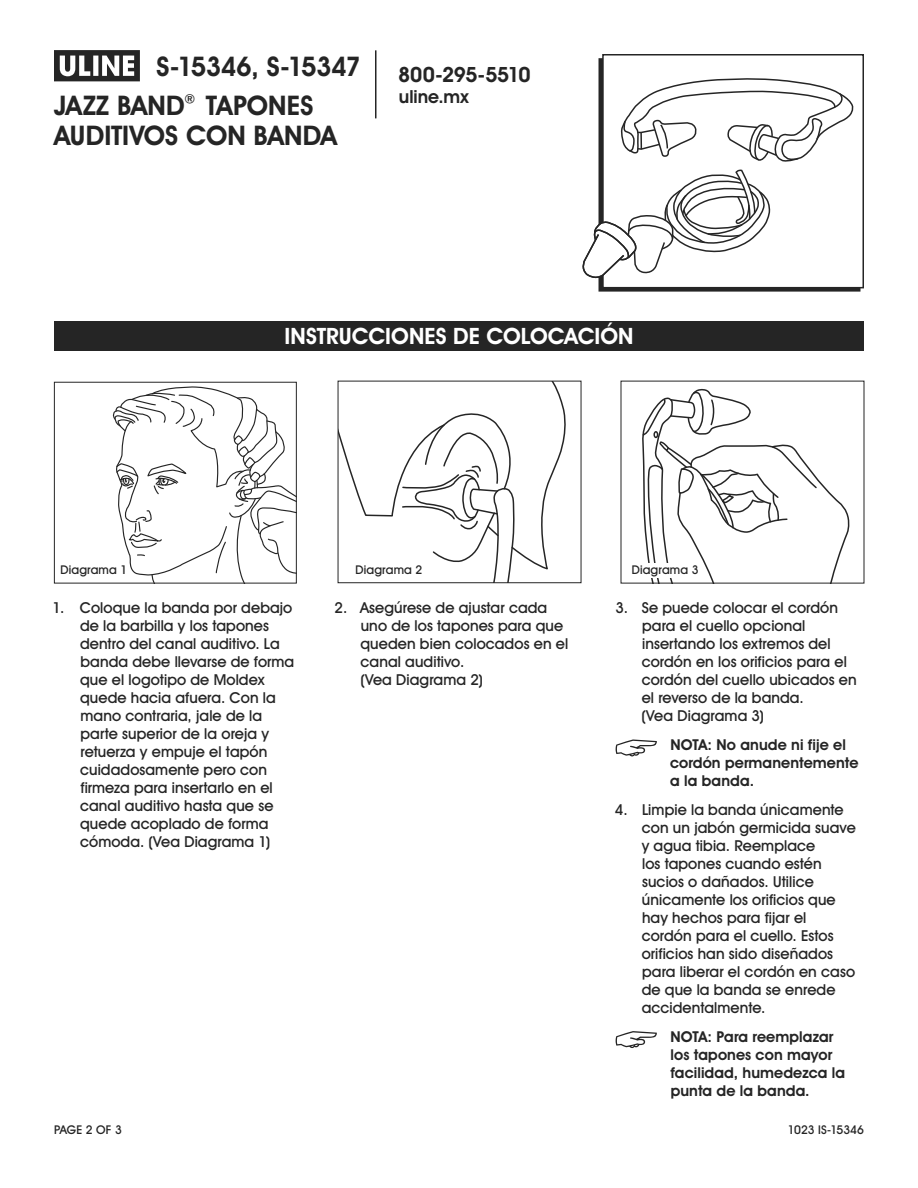
<style>
.page{position:relative;width:918px;height:1188px;background:#fff}
.page>*{position:absolute;margin:0;border:0;box-sizing:border-box;transform-origin:0 0}
.t1{font:700 27px/30px "Uline Two Knine";color:#252525}
.t2{font:700 27px "Uline Two Knine";letter-spacing:-.025em;color:#252525}
.t3{font:700 22.5px "Uline Two Knine";color:#fff}
.t4{font:700 21px "Uline Two Knine";letter-spacing:-.02em;color:#252525}
.t5{font:700 18px "Uline Two Knine";color:#252525}
.t6{font:15px/18px "Uline Two Knine";letter-spacing:.005em;color:#252525}
.t7{font:700 15px/18px "Uline Two Knine";letter-spacing:.005em;color:#252525}
.t8{font:12px "Uline Two Knine";letter-spacing:.015em;color:#252525}
.t9{font:12px "Uline Two Knine";letter-spacing:-.005em;color:#252525}
</style>
<div class="page">
<hr style="left:375px;top:50px;width:1px;height:68px;background:#252525">
<svg style="left:54px;top:50px;width:86px;height:31px"></svg>
<div style="left:602px;top:54px;width:262px;height:234px;border:2px solid #252525"></div>
<svg style="left:582px;top:77px;width:272px;height:213px"></svg>
<div style="left:54px;top:321px;width:810px;height:30px;background:#252525"></div>
<svg style="left:340px;top:383px;width:226px;height:198px"></svg>
<svg style="left:642px;top:389px;width:208px;height:192px"></svg>
<svg style="left:616px;top:739px;width:41px;height:17px"></svg>
<svg style="left:616px;top:1031px;width:41px;height:17px"></svg>
<div style="left:629px;top:563px;width:71px;height:15px;background:#fff"></div>
<svg style="left:112px;top:386px;width:183px;height:195px"></svg>
<div style="left:54px;top:382px;width:243px;height:201px;border:1px solid #252525"></div>
<h1 class="t2" style="left:157px;top:50px;width:206px">S-15346, S-15347</h1>
<h1 class="t1" style="left:54px;top:90px;width:285px">JAZZ BAND<sup>®</sup> TAPONES<br>AUDITIVOS CON BANDA</h1>
<h3 class="t4" style="left:398px;top:62px;width:134px">800-295-5510</h3>
<p class="t5" style="left:399px;top:86px;width:71px">uline.mx</p>
<h2 class="t3" style="left:284px;top:322px;width:351px">INSTRUCCIONES DE COLOCACIÓN</h2>
<p class="t8" style="left:60px;top:562px;width:68px">Diagrama 1</p>
<p class="t8" style="left:355px;top:562px;width:68px">Diagrama 2</p>
<p class="t8" style="left:632px;top:562px;width:68px">Diagrama 3</p>
<p class="t6" style="left:80px;top:599px;width:216px;text-indent:-27px">1. Coloque la banda por debajo de la barbilla y los tapones dentro del canal auditivo. La banda debe llevarse de forma que el logotipo de Moldex quede hacia afuera. Con la mano contraria, jale de la parte superior de la oreja y retuerza y empuje el tapón cuidadosamente pero con firmeza para insertarlo en el canal auditivo hasta que se quede acoplado de forma cómoda. (Vea Diagrama 1)</p>
<p class="t6" style="left:360px;top:599px;width:209px;text-indent:-26px">2. Asegúrese de ajustar cada uno de los tapones para que queden bien colocados en el canal auditivo.<br>(Vea Diagrama 2)</p>
<p class="t6" style="left:642px;top:599px;width:217px;text-indent:-26px">3. Se puede colocar el cordón para el cuello opcional insertando los extremos del cordón en los orificios para el cordón del cuello ubicados en el reverso de la banda.<br>(Vea Diagrama 3)</p>
<p class="t7" style="left:670px;top:736px;width:190px">NOTA: No anude ni fije el cordón permanentemente a la banda.</p>
<p class="t6" style="left:642px;top:800px;width:216px;text-indent:-27px">4. Limpie la banda únicamente con un jabón germicida suave y agua tibia. Reemplace<br>los tapones cuando estén sucios o dañados. Utilice únicamente los orificios que hay hechos para fijar el cordón para el cuello. Estos orificios han sido diseñados para liberar el cordón en caso de que la banda se enrede accidentalmente.</p>
<p class="t7" style="left:671px;top:1027px;width:176px">NOTA: Para reemplazar los tapones con mayor facilidad, humedezca la punta de la banda.</p>
<p class="t8" style="left:54px;top:1122px;width:69px">PAGE 2 OF 3</p>
<p class="t9" style="left:788px;top:1122px;width:78px">1023 IS-15346</p>
</div>
